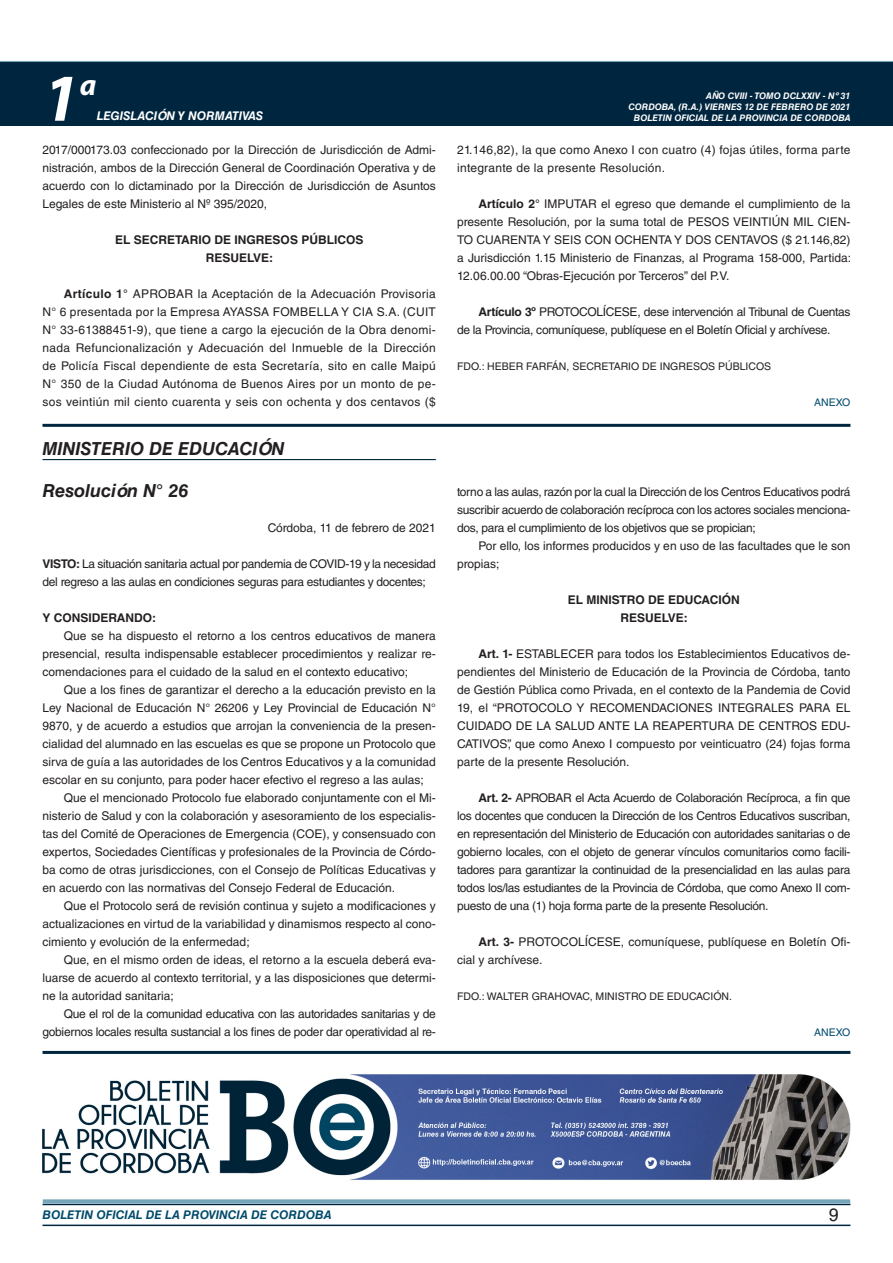
<style>
.page{position:relative;width:893px;height:1263px;background:#fff}
.page>*{position:absolute;margin:0;border:0;box-sizing:border-box;transform-origin:0 0}
.t1{font:italic 700 67.5px "Myriad Pro";color:#fff}
.t2{font:italic 700 30px "Myriad Pro";color:#fff}
.NOMBRE_DE_MINISTERIO{font:italic 700 18px "Helvetica LT Std";color:#231f20}
.t3{font:18px "Helvetica LT Std";color:#231f20}
.TEXTO_BASE{font:12px/18px "Helvetica LT Std";color:#231f20;text-align:justify}
.TEXTO_BASE-2{font:12px/18px "Helvetica LT Std";letter-spacing:-.025em;color:#231f20}
.TEXTO_BASE-3{font:12px/18px "Helvetica LT Std";letter-spacing:.025em;color:#231f20}
.RESUELVE{font:700 12px "Helvetica LT Std";color:#231f20}
.t4{font:italic 700 12px "Helvetica LT Std";color:#004b6c}
.FECHA{font:12px "Helvetica LT Std";color:#231f20}
.t5{font:italic 700 12px "Helvetica LT Std";color:#fff}
.TEXTO_BASE-4{font:700 12px "Helvetica LT Std";color:#231f20}
.FIRMA{font:10.5px "Helvetica LT Std";color:#231f20}
.ANEXO{font:10.5px "Helvetica LT Std";color:#004b6c}
.t6{font:italic 700 9px/10.8px "Helvetica LT Std";color:#fff;text-align:right}
.s1{font-weight:700}
</style>
<div class="page">
<div style="left:0;top:61px;width:893px;height:6px;background:#73a5b8"></div>
<div style="left:0;top:62px;width:893px;height:64px;background:#00263f"></div>
<hr style="left:43px;top:1224px;width:807px;height:2px;background:#00263f">
<div style="left:42px;top:1198px;width:809px;height:8px;background:#fff;opacity:.75"></div>
<hr style="left:43px;top:424px;width:807px;height:3px;background:#00263f">
<hr style="left:43px;top:459px;width:393px;height:1px;background:#00263f">
<img style="left:43px;top:1075px;width:807px;height:105px">
<hr style="left:43px;top:1051px;width:807px;height:3px;background:#00263f">
<h1 class="t1" style="left:43px;top:54px;width:38px">1</h1>
<h2 class="t2" style="left:80px;top:66px;width:18px">a</h2>
<p class="t5" style="left:97px;top:109px;width:168px">LEGISLACIÓN Y NORMATIVAS</p>
<p class="TEXTO_BASE" style="left:43px;top:141px;width:395px">2017/000173.03 confeccionado por la Dirección de Jurisdicción de Admi&shy;nistración, ambos de la Dirección General de Coordinación Operativa y de acuerdo con lo dictaminado por la Dirección de Jurisdicción de Asuntos Legales de este Ministerio al Nº 395/2020,</p>
<p class="RESUELVE" style="left:115px;top:232px;width:250px">EL SECRETARIO DE INGRESOS PÚBLICOS</p>
<p class="RESUELVE" style="left:206px;top:250px;width:69px">RESUELVE:</p>
<p class="TEXTO_BASE" style="left:43px;top:285px;width:395px;text-indent:21px"><span class="s1">Artículo 1°</span> APROBAR la Aceptación de la Adecuación Provisoria N° 6 presentada por la Empresa AYASSA FOMBELLA Y CIA S.A. (CUIT N° 33-61388451-9), que tiene a cargo la ejecución de la Obra denomi&shy;nada Refuncionalización y Adecuación del Inmueble de la Dirección de Policía Fiscal dependiente de esta Secretaría, sito en calle Maipú N° 350 de la Ciudad Autónoma de Buenos Aires por un monto de pe&shy;sos veintiún mil ciento cuarenta y seis con ochenta y dos centavos ($</p>
<p class="NOMBRE_DE_MINISTERIO" style="left:43px;top:437px;width:243px">MINISTERIO DE EDUCACIÓN</p>
<p class="NOMBRE_DE_MINISTERIO" style="left:43px;top:480px;width:147px">Resolución N° 26</p>
<p class="FECHA" style="left:268px;top:521px;width:170px">Córdoba, 11 de febrero de 2021</p>
<p class="TEXTO_BASE-2" style="left:43px;top:555px;width:395px"><span class="s1">VISTO:</span> La situación sanitaria actual por pandemia de COVID-19 y la necesidad del regreso a las aulas en condiciones seguras para estudiantes y docentes;</p>
<p class="TEXTO_BASE-4" style="left:43px;top:610px;width:115px">Y CONSIDERANDO:</p>
<p class="TEXTO_BASE" style="left:43px;top:627px;width:395px;text-indent:21px">Que se ha dispuesto el retorno a los centros educativos de manera presencial, resulta indispensable establecer procedimientos y realizar re&shy;comendaciones para el cuidado de la salud en el contexto educativo;</p>
<p class="TEXTO_BASE" style="left:43px;top:681px;width:395px;text-indent:21px">Que a los fines de garantizar el derecho a la educación previsto en la Ley Nacional de Educación N° 26206 y Ley Provincial de Educación N° 9870, y de acuerdo a estudios que arrojan la conveniencia de la presen&shy;cialidad del alumnado en las escuelas es que se propone un Protocolo que sirva de guía a las autoridades de los Centros Educativos y a la comunidad escolar en su conjunto, para poder hacer efectivo el regreso a las aulas;</p>
<p class="TEXTO_BASE" style="left:43px;top:789px;width:395px;text-indent:21px">Que el mencionado Protocolo fue elaborado conjuntamente con el Mi&shy;nisterio de Salud y con la colaboración y asesoramiento de los especialis&shy;tas del Comité de Operaciones de Emergencia (COE), y consensuado con expertos, Sociedades Científicas y profesionales de la Provincia de Córdo&shy;ba como de otras jurisdicciones, con el Consejo de Políticas Educativas y en acuerdo con las normativas del Consejo Federal de Educación.</p>
<p class="TEXTO_BASE" style="left:43px;top:897px;width:395px;text-indent:21px">Que el Protocolo será de revisión continua y sujeto a modificaciones y actualizaciones en virtud de la variabilidad y dinamismos respecto al cono&shy;cimiento y evolución de la enfermedad;</p>
<p class="TEXTO_BASE" style="left:43px;top:951px;width:395px;text-indent:21px">Que, en el mismo orden de ideas, el retorno a la escuela deberá eva&shy;luarse de acuerdo al contexto territorial, y a las disposiciones que determi&shy;ne la autoridad sanitaria;</p>
<p class="TEXTO_BASE-2" style="left:43px;top:1005px;width:395px;text-align:right">Que el rol de la comunidad educativa con las autoridades sanitarias y de gobiernos locales resulta sustancial a los fines de poder dar operatividad al re-</p>
<p class="t6" style="left:628px;top:91px;width:224px">AÑO CVIII - TOMO DCLXXIV - Nº 31<br>CORDOBA, (R.A.) VIERNES 12 DE FEBRERO DE 2021<br>BOLETIN OFICIAL DE LA PROVINCIA DE CORDOBA</p>
<p class="TEXTO_BASE-3" style="left:457px;top:141px;width:395px">21.146,82), la que como Anexo I con cuatro (4) fojas útiles, forma parte integrante de la presente Resolución.</p>
<p class="TEXTO_BASE" style="left:457px;top:195px;width:395px;text-indent:21px"><span class="s1">Artículo 2°</span> IMPUTAR el egreso que demande el cumplimiento de la presente Resolución, por la suma total de PESOS VEINTIÚN MIL CIEN-TO CUARENTA Y SEIS CON OCHENTA Y DOS CENTAVOS ($ 21.146,82) a Jurisdicción 1.15 Ministerio de Finanzas, al Programa 158-000, Partida:<br>12.06.00.00 “Obras-Ejecución por Terceros” del P.V.</p>
<p class="TEXTO_BASE-2" style="left:457px;top:303px;width:395px;text-indent:21px"><span class="s1">Artículo 3º</span> PROTOCOLÍCESE, dese intervención al Tribunal de Cuentas de la Provincia, comuníquese, publíquese en el Boletín Oficial y archívese.</p>
<p class="FIRMA" style="left:457px;top:360px;width:316px">FDO.: HEBER FARFÁN, SECRETARIO DE INGRESOS PÚBLICOS</p>
<p class="ANEXO" style="left:814px;top:396px;width:38px">ANEXO</p>
<p class="TEXTO_BASE" style="left:457px;top:483px;width:395px">torno a las aulas, razón por la cual la Dirección de los Centros Educativos podrá suscribir acuerdo de colaboración recíproca con los actores sociales menciona&shy;dos, para el cumplimiento de los objetivos que se propician;</p>
<p class="TEXTO_BASE" style="left:457px;top:537px;width:395px;text-indent:21px">Por ello, los informes producidos y en uso de las facultades que le son propias;</p>
<p class="RESUELVE" style="left:568px;top:592px;width:173px">EL MINISTRO DE EDUCACIÓN</p>
<p class="RESUELVE" style="left:620px;top:610px;width:69px">RESUELVE:</p>
<p class="TEXTO_BASE" style="left:457px;top:645px;width:395px;text-indent:21px"><span class="s1">Art. 1-</span> ESTABLECER para todos los Establecimientos Educativos de&shy;pendientes del Ministerio de Educación de la Provincia de Córdoba, tanto de Gestión Pública como Privada, en el contexto de la Pandemia de Covid 19, el “PROTOCOLO Y RECOMENDACIONES INTEGRALES PARA EL CUIDADO DE LA SALUD ANTE LA REAPERTURA DE CENTROS EDU-CATIVOS”, que como Anexo I compuesto por veinticuatro (24) fojas forma parte de la presente Resolución.</p>
<p class="TEXTO_BASE" style="left:457px;top:789px;width:395px;text-indent:21px"><span class="s1">Art. 2-</span> APROBAR el Acta Acuerdo de Colaboración Recíproca, a fin que los docentes que conducen la Dirección de los Centros Educativos suscriban, en representación del Ministerio de Educación con autoridades sanitarias o de gobierno locales, con el objeto de generar vínculos comunitarios como facili&shy;tadores para garantizar la continuidad de la presencialidad en las aulas para todos los/las estudiantes de la Provincia de Córdoba, que como Anexo II com&shy;puesto de una (1) hoja forma parte de la presente Resolución.</p>
<p class="TEXTO_BASE" style="left:457px;top:933px;width:395px;text-indent:21px"><span class="s1">Art. 3-</span> PROTOCOLÍCESE, comuníquese, publíquese en Boletín Ofi&shy;cial y archívese.</p>
<p class="FIRMA" style="left:457px;top:990px;width:277px">FDO.: WALTER GRAHOVAC, MINISTRO DE EDUCACIÓN.</p>
<p class="ANEXO" style="left:814px;top:1026px;width:38px">ANEXO</p>
<p class="t4" style="left:43px;top:1208px;width:290px">BOLETIN OFICIAL DE LA PROVINCIA DE CORDOBA</p>
<h3 class="t3" style="left:829px;top:1204px;width:12px">9</h3>
</div>
